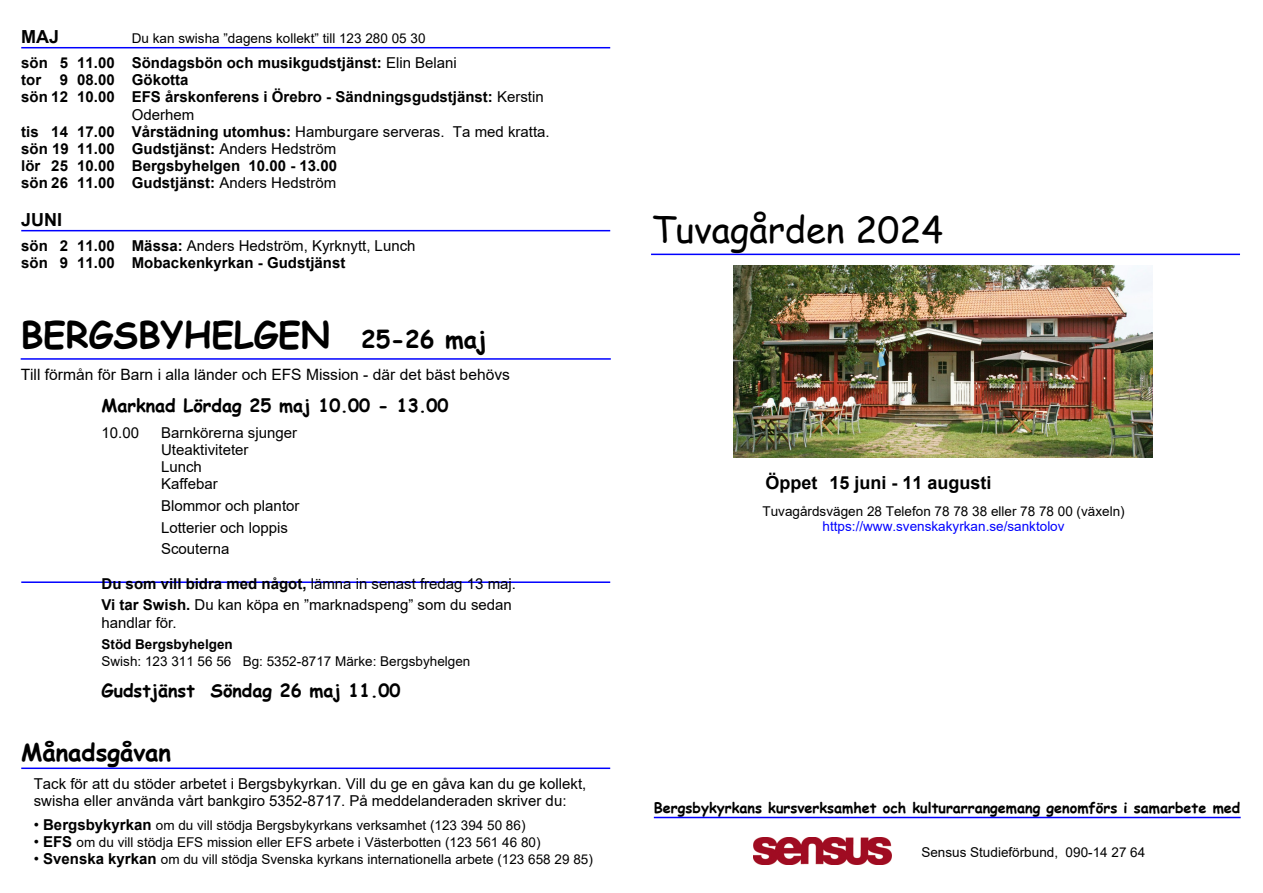
<style>
.page{position:relative;width:1263px;height:893px;background:#fff}
.page>*{position:absolute;margin:0;border:0;box-sizing:border-box;transform-origin:0 0}
.t1{font:700 36px "Comic Sans MS";color:#000}
.t2{font:36px "Comic Sans MS";color:#000}
.t3{font:700 24px "Comic Sans MS";color:#000}
.t4{font:700 18px "Comic Sans MS";color:#000}
.t5{font:700 18px "Arial";color:#000}
.t6{font:15.6px "Arial";color:#000}
.t7{font:15px/17.2px "Arial";color:#000}
.t8{font:700 15px/17.2px "Arial";color:#000}
.t9{font:700 14.4px "Comic Sans MS";color:#000}
.t10{font:13.5px "Arial";color:#000}
.t11{font:13.5px "Arial";color:#00f}
.t12{font:700 13.5px "Arial";color:#000}
.s1{font-weight:400}
.s2{font-weight:700}
.s3{font-size:24px}
.s4{font-size:15px}
.s5{font-weight:700;font-size:15px}
</style>
<div class="page">
<hr style="left:654px;top:817px;width:587px;height:1px;background:#00f">
<img style="left:753px;top:837px;width:138px;height:27px">
<hr style="left:21px;top:767px;width:589px;height:2px;background:#00f">
<hr style="left:21px;top:47px;width:589px;height:1px;background:#00f">
<hr style="left:21px;top:230px;width:589px;height:1px;background:#00f">
<hr style="left:21px;top:581px;width:589px;height:2px;background:#00f">
<hr style="left:651px;top:254px;width:589px;height:1px;background:#00f">
<img style="left:733px;top:265px;width:419px;height:192px">
<hr style="left:21px;top:358px;width:590px;height:2px;background:#00f">
<p class="t5" style="left:21px;top:29px;width:39px">MAJ</p>
<p class="t10" style="left:132px;top:33px;width:295px">Du kan swisha ”dagens kollekt” till 123 280 05 30</p>
<p class="t8" style="left:21px;top:56px;width:437px">sön 5 11.00 Söndagsbön och musikgudstjänst: <span class="s1">Elin Belani</span></p>
<p class="t8" style="left:21px;top:73px;width:169px">tor 9 08.00 Gökotta</p>
<p class="t8" style="left:21px;top:90px;width:524px">sön 12 10.00 EFS årskonferens i Örebro - Sändningsgudstjänst: <span class="s1">Kerstin</span></p>
<p class="t7" style="left:132px;top:107px;width:64px">Oderhem</p>
<p class="t7" style="left:21px;top:124px;width:530px"><span class="s2">tis 14 17.00 Vårstädning utomhus:</span> Hamburgare serveras. Ta med kratta.</p>
<p class="t8" style="left:21px;top:142px;width:316px">sön 19 11.00 Gudstjänst: <span class="s1">Anders Hedström</span></p>
<p class="t8" style="left:21px;top:159px;width:317px">lör 25 10.00 Bergsbyhelgen 10.00 - 13.00</p>
<p class="t8" style="left:21px;top:176px;width:316px">sön 26 11.00 Gudstjänst: <span class="s1">Anders Hedström</span></p>
<p class="t5" style="left:21px;top:212px;width:43px">JUNI</p>
<p class="t8" style="left:21px;top:238px;width:396px">sön 2 11.00 Mässa: <span class="s1">Anders Hedström, Kyrknytt, Lunch </span>sön 9 11.00 Mobackenkyrkan - Gudstjänst</p>
<h1 class="t1" style="left:21px;top:319px;width:467px">BERGSBYHELGEN <span class="s3">25-26 maj</span></h1>
<p class="t6" style="left:21px;top:368px;width:491px">Till förmån för Barn i alla länder och EFS Mission - där det bäst behövs</p>
<p class="t4" style="left:101px;top:398px;width:349px">Marknad Lördag 25 maj 10.00 - 13.00</p>
<p class="t7" style="left:101px;top:425px;width:39px">10.00</p>
<p class="t7" style="left:161px;top:425px;width:138px">Barnkörerna sjunger<br>Uteaktiviteter<br>Lunch<br>Kaffebar</p>
<p class="t7" style="left:161px;top:496px;width:140px;line-height:21.8px">Blommor och plantor<br>Lotterier och loppis<br>Scouterna</p>
<p class="t7" style="left:101px;top:574px;width:416px;line-height:21.8px"><span class="s2">Du som vill bidra med något,</span> lämna in senast fredag 13 maj.<br><span class="s2">Vi tar Swish.</span> Du kan köpa en ”marknadspeng” som du sedan</p>
<p class="t7" style="left:101px;top:615px;width:77px">handlar för.</p>
<p class="t12" style="left:101px;top:640px;width:133px">Stöd Bergsbyhelgen</p>
<p class="t10" style="left:101px;top:657px;width:370px">Swish: 123 311 56 56 Bg: 5352-8717 Märke: Bergsbyhelgen</p>
<p class="t4" style="left:101px;top:683px;width:300px">Gudstjänst Söndag 26 maj 11.00</p>
<h2 class="t3" style="left:21px;top:741px;width:151px">Månadsgåvan</h2>
<p class="t7" style="left:34px;top:776px;width:554px">Tack för att du stöder arbetet i Bergsbykyrkan. Vill du ge en gåva kan du ge kollekt, swisha eller använda vårt bankgiro 5352-8717. På meddelanderaden skriver du:</p>
<p class="t10" style="left:34px;top:820px;width:493px"><span class="s4">•</span> <span class="s5">Bergsbykyrkan</span> om du vill stödja Bergsbykyrkans verksamhet (123 394 50 86)</p>
<p class="t10" style="left:34px;top:837px;width:508px"><span class="s4">•</span> <span class="s5">EFS</span> om du vill stödja EFS mission eller EFS arbete i Västerbotten (123 561 46 80)</p>
<p class="t10" style="left:34px;top:854px;width:561px"><span class="s4">•</span> <span class="s5">Svenska kyrkan</span> om du vill stödja Svenska kyrkans internationella arbete (123 658 29 85)</p>
<h1 class="t2" style="left:651px;top:214px;width:294px">Tuvagården 2024</h1>
<p class="t5" style="left:766px;top:475px;width:227px">Öppet 15 juni - 11 augusti</p>
<p class="t10" style="left:762px;top:506px;width:364px">Tuvagårdsvägen 28 Telefon 78 78 38 eller 78 78 00 (växeln)</p>
<p class="t11" style="left:823px;top:522px;width:243px">https://www.svenskakyrkan.se/sanktolov</p>
<p class="t9" style="left:654px;top:801px;width:588px">Bergsbykyrkans kursverksamhet och kulturarrangemang genomförs i samarbete med</p>
<p class="t10" style="left:921px;top:847px;width:225px">Sensus Studieförbund, 090-14 27 64</p>
</div>
